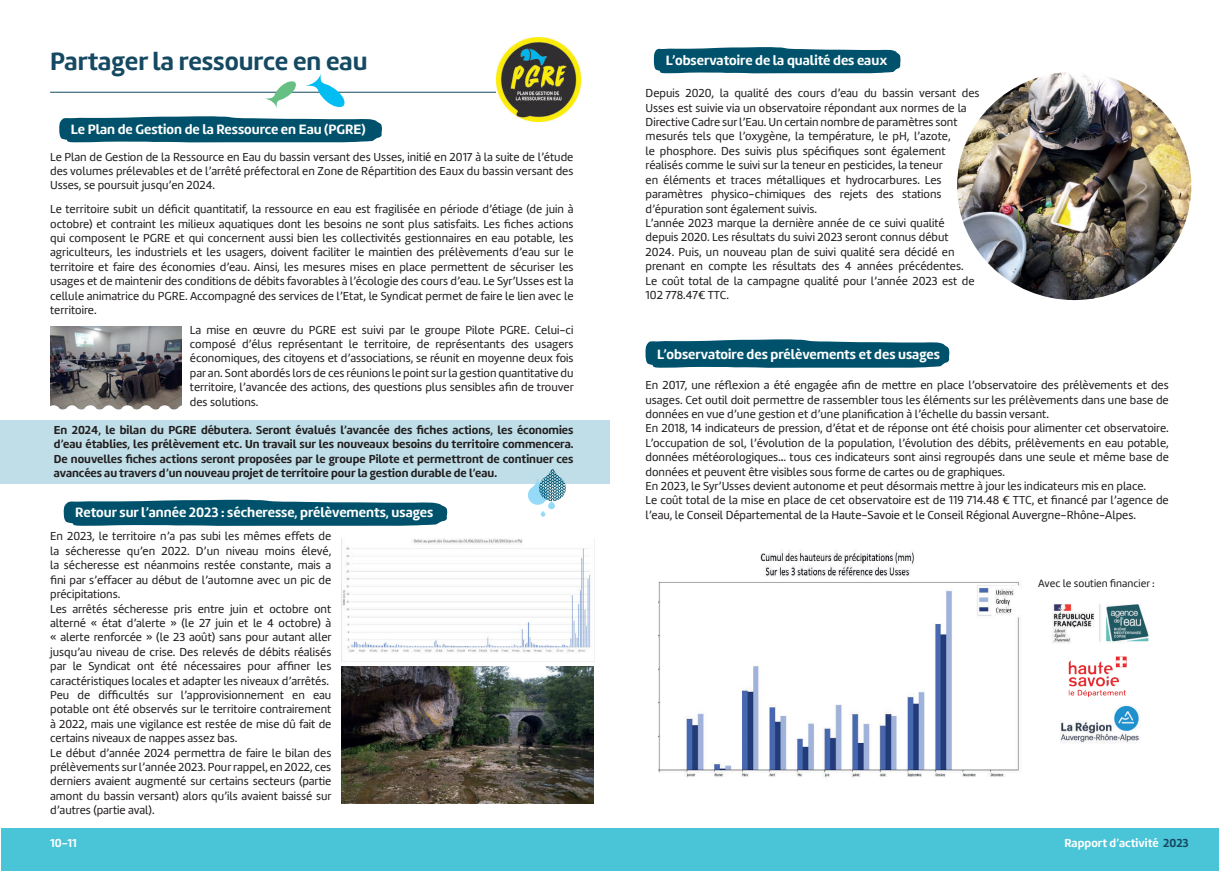
<style>
.page{position:relative;width:1219px;height:871px;background:#fff}
.page>*{position:absolute;margin:0;border:0;box-sizing:border-box;transform-origin:0 0}
.t1{font:700 26px "Amelia";color:#154962}
.t2{font:700 14px "Amelia";color:#fff}
.t3{font:12px/14.4px "Amelia";color:#231f20;text-align:justify}
.t4{font:700 12px/14.4px "Amelia";color:#231f20;text-align:justify}
.t5{font:700 12px "Amelia";color:#fff}
.t6{font:11px "Amelia";color:#231f20}
.s1{color:#154962}
</style>
<div class="page">
<div style="left:0;top:827px;width:1218px;height:43px;background:#4ac4d7"></div>
<div style="left:0;top:420px;width:609px;height:63px;background:#bfdee7"></div>
<hr style="left:50px;top:92px;width:478px;height:1px;background:#154962">
<svg style="left:264px;top:81px;width:33px;height:27px"></svg>
<svg style="left:304px;top:73px;width:42px;height:35px"></svg>
<img style="left:497px;top:38px;width:84px;height:83px">
<svg style="left:654px;top:47px;width:247px;height:27px;background:#1d657c"></svg>
<svg style="left:64px;top:499px;width:383px;height:27px;background:#1d667d"></svg>
<svg style="left:59px;top:116px;width:323px;height:27px;background:#1e667d"></svg>
<img style="left:50px;top:326px;width:131px;height:79px">
<img style="left:342px;top:538px;width:249px;height:115px">
<img style="left:342px;top:666px;width:252px;height:137px">
<svg style="left:645px;top:339px;width:305px;height:29px;background:#1b647c"></svg>
<img style="left:658px;top:550px;width:362px;height:228px">
<svg style="left:528px;top:469px;width:38px;height:47px"></svg>
<img style="left:958px;top:73px;width:232px;height:226px">
<div style="left:949px;top:64px;width:250px;height:244px;border:8px solid #fff;border-radius:50%"></div>
<svg style="left:50px;top:405px;width:132px;height:5px"></svg>
<img style="left:1069px;top:656px;width:58px;height:40px">
<img style="left:1060px;top:705px;width:80px;height:39px">
<img style="left:1052px;top:604px;width:97px;height:39px">
<h1 class="t1" style="left:50px;top:46px;width:319px">Partager la ressource en eau</h1>
<p class="t2" style="left:71px;top:121px;width:296px">Le Plan de Gestion de la Ressource en Eau (PGRE)</p>
<p class="t3" style="left:50px;top:149px;width:525px">Le Plan de Gestion de la Ressource en Eau du bassin versant des Usses, initié en 2017 à la suite de l’étude des volumes prélevables et de l’arrêté préfectoral en Zone de Répartition des Eaux du bassin versant des Usses, se poursuit jusqu’en 2024.</p>
<p class="t3" style="left:50px;top:202px;width:525px">Le territoire subit un déficit quantitatif, la ressource en eau est fragilisée en période d’étiage (de juin à octobre) et contraint les milieux aquatiques dont les besoins ne sont plus satisfaits. Les fiches actions qui composent le PGRE et qui concernent aussi bien les collectivités gestionnaires en eau potable, les agriculteurs, les industriels et les usagers, doivent faciliter le maintien des prélèvements d’eau sur le territoire et faire des économies d’eau. Ainsi, les mesures mises en place permettent de sécuriser les usages et de maintenir des conditions de débits favorables à l’écologie des cours d’eau. Le Syr’Usses est la cellule animatrice du PGRE. Accompagné des services de l’Etat, le Syndicat permet de faire le lien avec le territoire.</p>
<p class="t3" style="left:190px;top:322px;width:385px">La mise en œuvre du PGRE est suivi par le groupe Pilote PGRE. Celui-ci composé d’élus représentant le territoire, de représentants des usagers économiques, des citoyens et d’associations, se réunit en moyenne deux fois par an. Sont abordés lors de ces réunions le point sur la gestion quantitative du territoire, l’avancée des actions, des questions plus sensibles afin de trouver des solutions.</p>
<p class="t4" style="left:54px;top:423px;width:521px">En 2024, le bilan du PGRE débutera. Seront évalués l’avancée des fiches actions, les économies d’eau établies, les prélèvement etc. Un travail sur les nouveaux besoins du territoire commencera.<br>De nouvelles fiches actions seront proposées par le groupe Pilote et permettront de continuer ces avancées au travers d’un nouveau projet de territoire pour la gestion durable de l’eau.</p>
<p class="t2" style="left:75px;top:503px;width:360px">Retour sur l’année 2023 : sécheresse, prélèvements, usages</p>
<p class="t2" style="left:666px;top:52px;width:223px">L’observatoire de la qualité des eaux</p>
<p class="t3" style="left:646px;top:86px;width:335px;text-align:left">Depuis 2020, la qualité des cours d’eau du bassin versant des Usses est suivie via un observatoire répondant aux normes de la Directive Cadre sur l’Eau. Un certain nombre de paramètres sont mesurés tels que l’oxygène, la température, le pH, l’azote,<br>le phosphore. Des suivis plus spécifiques sont également réalisés comme le suivi sur la teneur en pesticides, la teneur<br>en éléments et traces métalliques et hydrocarbures. Les paramètres physico-chimiques des rejets des stations d’épuration sont également suivis.<br>L’année 2023 marque la dernière année de ce suivi qualité depuis 2020. Les résultats du suivi 2023 seront connus début 2024. Puis, un nouveau plan de suivi qualité sera décidé en prenant en compte les résultats des 4 années précédentes.<br>Le coût total de la campagne qualité pour l’année 2023 est de 102 778.47€ TTC.</p>
<p class="t2" style="left:657px;top:345px;width:284px">L’observatoire des prélèvements et des usages</p>
<p class="t3" style="left:645px;top:378px;width:525px;text-align:left">En 2017, une réflexion a été engagée afin de mettre en place l’observatoire des prélèvements et des usages. Cet outil doit permettre de rassembler tous les éléments sur les prélèvements dans une base de données en vue d’une gestion et d’une planification à l’échelle du bassin versant.<br>En 2018, 14 indicateurs de pression, d’état et de réponse ont été choisis pour alimenter cet observatoire.<br>L’occupation de sol, l’évolution de la population, l’évolution des débits, prélèvements en eau potable, données météorologiques… tous ces indicateurs sont ainsi regroupés dans une seule et même base de données et peuvent être visibles sous forme de cartes ou de graphiques.<br>En 2023, le Syr’Usses devient autonome et peut désormais mettre à jour les indicateurs mis en place.<br>Le coût total de la mise en place de cet observatoire est de 119 714.48 € TTC, et financé par l’agence de l’eau, le Conseil Départemental de la Haute-Savoie et le Conseil Régional Auvergne-Rhône-Alpes.</p>
<p class="t3" style="left:50px;top:529px;width:283px;text-align:left">En 2023, le territoire n’a pas subi les mêmes effets de la sécheresse qu’en 2022. D’un niveau moins élevé, la sécheresse est néanmoins restée constante, mais a fini par s’effacer au début de l’automne avec un pic de précipitations.<br>Les arrêtés sécheresse pris entre juin et octobre ont alterné « état d’alerte » (le 27 juin et le 4 octobre) à « alerte renforcée » (le 23 août) sans pour autant aller jusqu’au niveau de crise. Des relevés de débits réalisés par le Syndicat ont été nécessaires pour affiner les caractéristiques locales et adapter les niveaux d’arrêtés.<br>Peu de difficultés sur l’approvisionnement en eau potable ont été observés sur le territoire contrairement à 2022, mais une vigilance est restée de mise dû fait de certains niveaux de nappes assez bas.<br>Le début d’année 2024 permettra de faire le bilan des prélèvements sur l’année 2023. Pour rappel, en 2022, ces derniers avaient augmenté sur certains secteurs (partie amont du bassin versant) alors qu’ils avaient baissé sur d’autres (partie aval).</p>
<p class="t5" style="left:50px;top:835px;width:28px">10-11</p>
<p class="t5" style="left:1064px;top:836px;width:126px">Rapport d’activité <span class="s1">2023</span></p>
<p class="t6" style="left:1038px;top:576px;width:118px">Avec le soutien financier :</p>
</div>
